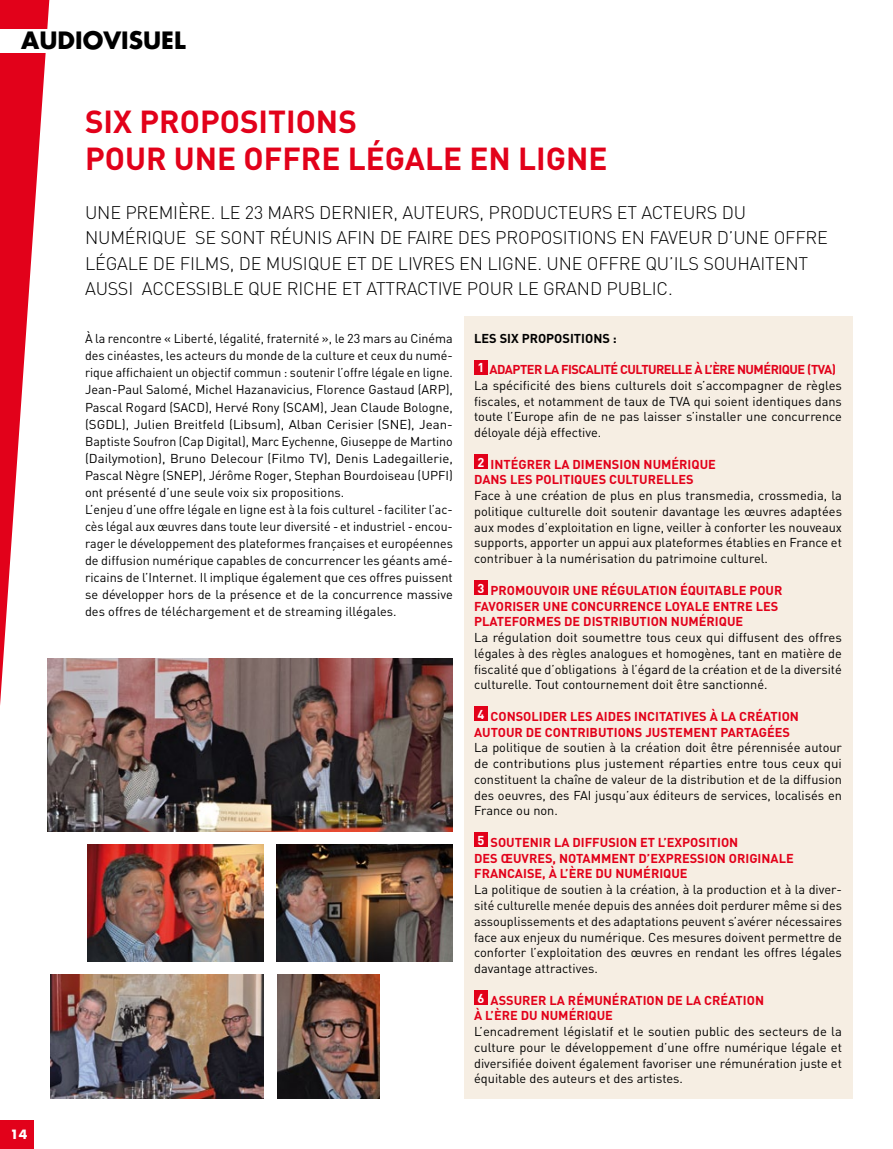
<style>
.page{position:relative;width:893px;height:1149px;background:#fff}
.page>*{position:absolute;margin:0;border:0;box-sizing:border-box;transform-origin:0 0}
.t1{font:700 31.5px/37.8px "DIN";color:#e2011a}
.t2{font:700 23.4px "Futura LT";color:#000}
.t3{font:300 18px "DIN";letter-spacing:-.01em;color:#000}
.t4{font:12.75px/15.8px "DIN";color:#000;text-align:justify}
.t5{font:700 12.75px/15.8px "DIN";color:#e2011a}
.t6{font:12.75px/17px "DIN";color:#000;text-align:justify;scale:1.04 1}
.t7{font:700 12.75px "DIN";color:#000}
.t8{font:700 12.6px "Futura LT";color:#fff}
.s1{font-weight:700;color:#fff}
.s2{font-weight:700;color:#e2011a}
.s3{color:#fff}
</style>
<div class="page">
<svg style="left:0;top:0;width:49px;height:705px"></svg>
<div style="left:0;top:30px;width:239px;height:23px;background:#fff"></div>
<div style="left:0;top:1119px;width:33px;height:29px;background:#e2011a"></div>
<div style="left:464px;top:316px;width:388px;height:782px;background:#f6eee3"></div>
<div style="left:474px;top:360px;width:14px;height:14px;background:#e2011a"></div>
<div style="left:474px;top:454px;width:14px;height:14px;background:#e2011a"></div>
<div style="left:474px;top:580px;width:14px;height:14px;background:#e2011a"></div>
<div style="left:474px;top:706px;width:14px;height:14px;background:#e2011a"></div>
<div style="left:474px;top:832px;width:14px;height:14px;background:#e2011a"></div>
<div style="left:474px;top:990px;width:14px;height:14px;background:#e2011a"></div>
<img style="left:277px;top:844px;width:176px;height:117px">
<img style="left:87px;top:844px;width:176px;height:117px">
<img style="left:50px;top:974px;width:213px;height:124px">
<img style="left:277px;top:974px;width:103px;height:124px">
<img style="left:47px;top:658px;width:406px;height:173px">
<h2 class="t2" style="left:21px;top:25px;width:166px">AUDIOVISUEL</h2>
<h1 class="t1" style="left:85px;top:101px;width:74px">SIX PROPOSITIONS<br>POUR</h1>
<h1 class="t1" style="left:174px;top:139px;width:21px">UNE</h1>
<h1 class="t1" style="left:244px;top:139px;width:20px">OFFRE</h1>
<h1 class="t1" style="left:348px;top:139px;width:20px">LÉGALE</h1>
<h1 class="t1" style="left:469px;top:139px;width:67px">EN LIGNE</h1>
<p class="t8" style="left:10px;top:1125px;width:19px">14</p>
<h3 class="t3" style="left:85px;top:201px;width:52px">UNE PREMI</h3>
<h3 class="t3" style="left:178px;top:201px;width:102px">ÈRE. LE 23 MARS</h3>
<h3 class="t3" style="left:319px;top:201px;width:12px">DERNIER</h3>
<h3 class="t3" style="left:394px;top:201px;width:21px">, AUTEURS</h3>
<h3 class="t3" style="left:480px;top:201px;width:56px">, PRODUCTEURS</h3>
<h3 class="t3" style="left:617px;top:201px;width:37px">ET ACTEURS</h3>
<h3 class="t3" style="left:722px;top:201px;width:12px">DU</h3>
<h3 class="t3" style="left:85px;top:227px;width:12px">NUMÉRI</h3>
<h3 class="t3" style="left:152px;top:227px;width:129px">QUE SE SONT RÉUNIS</h3>
<h3 class="t3" style="left:337px;top:227px;width:11px">AFIN</h3>
<h3 class="t3" style="left:380px;top:227px;width:37px">DE FAIRE</h3>
<h3 class="t3" style="left:458px;top:227px;width:12px">DES</h3>
<h3 class="t3" style="left:495px;top:227px;width:65px">PROPOSITI</h3>
<h3 class="t3" style="left:582px;top:227px;width:79px">ONSENFAVEUR</h3>
<h3 class="t3" style="left:717px;top:227px;width:29px">D’UNE</h3>
<h3 class="t3" style="left:774px;top:227px;width:23px">OFFRE</h3>
<h3 class="t3" style="left:85px;top:252px;width:12px">LÉGALE</h3>
<h3 class="t3" style="left:153px;top:252px;width:38px">DE FILMS</h3>
<h3 class="t3" style="left:230px;top:252px;width:47px">, DE MUSI</h3>
<h3 class="t3" style="left:308px;top:252px;width:101px">QUEETDELIVRES</h3>
<h3 class="t3" style="left:459px;top:252px;width:39px">EN LIGNE</h3>
<h3 class="t3" style="left:538px;top:252px;width:72px">. UNE OFFRE</h3>
<h3 class="t3" style="left:645px;top:252px;width:91px">QU’ILS SOUHAITENT</h3>
<h3 class="t3" style="left:85px;top:278px;width:11px">AUSSI</h3>
<h3 class="t3" style="left:142px;top:278px;width:12px">ACCESSIBLE</h3>
<h3 class="t3" style="left:248px;top:278px;width:50px">QUE RICHE</h3>
<h3 class="t3" style="left:342px;top:278px;width:36px">ET ATTRACTIVE</h3>
<h3 class="t3" style="left:467px;top:278px;width:89px">POUR LE GRAND</h3>
<h3 class="t3" style="left:606px;top:278px;width:11px">PUBLIC</h3>
<h3 class="t3" style="left:668px;top:278px;width:6px">.</h3>
<p class="t4" style="left:85px;top:330px;width:369px;line-height:17px;text-align:left">À la rencontre « Liberté, légalité, fraternité », le 23 mars au Cinéma des cinéastes, les acteurs du monde de la culture et ceux du numé&shy;rique affichaient un objectif commun : soutenir l’offre légale en ligne.<br>Jean-Paul Salomé, Michel Hazanavicius, Florence Gastaud (ARP), Pascal Rogard (SACD), Hervé Rony (SCAM), Jean Claude Bologne, (SGD</p>
<p class="t7" style="left:474px;top:329px;width:56px">LES SIX PROPOSITIONS</p>
<p class="t7" style="left:613px;top:329px;width:5px">:</p>
<p class="t4" style="left:474px;top:361px;width:369px;text-align:left"><span class="s1">1</span> <span class="s2">ADAPTER LA FISCALITÉ CULTURELLE À L’ÈRE NUMÉRIQUE (TVA)<br></span>La spécificité des biens culturels doit s’accompagner de règles fiscales, et notamment de taux de TVA qui soient identiques dans toute l’Europe afin de ne pas laisser s’installer une concurrence déloyale déjà effective.</p>
<p class="t5" style="left:474px;top:455px;width:243px"><span class="s3">2</span> INTÉGRER LA DIMENSION NUMÉRIQUE<br>DANS LES POLITIQUES CULTURELLES</p>
<p class="t4" style="left:474px;top:487px;width:369px">Face à une création de plus en plus transmedia, crossmedia, la politique culturelle doit soutenir davantage les œuvres adaptées aux modes d’exploitation en ligne, veiller à conforter les nouveaux supports, apporter un appui aux plateformes établies en France et contribuer à la numérisation du patrimoine culturel.</p>
<p class="t5" style="left:474px;top:581px;width:310px"><span class="s3">3</span> PROMOUVOIR UNE RÉGULATION ÉQUITABLE POUR<br>FAVORISER UNE CONCURRENCE LOYALE ENTRE LES<br>PLATEFORMES DE DISTRIBUTION NUMÉRIQUE</p>
<p class="t4" style="left:474px;top:629px;width:369px">La régulation doit soumettre tous ceux qui diffusent des offres légales à des règles analogues et homogènes, tant en matière de fiscalité que d’obligations à l’égard de la création et de la diversité culturelle. Tout contournement doit être sanctionné.</p>
<p class="t5" style="left:474px;top:707px;width:326px"><span class="s3">4</span> CONSOLIDER LES AIDES INCITATIVES À LA CRÉATION<br>AUTOUR DE CONTRIBUTIONS JUSTEMENT PARTAGÉES</p>
<p class="t4" style="left:474px;top:739px;width:369px">La politique de soutien à la création doit être pérennisée autour de contributions plus justement réparties entre tous ceux qui constituent la chaîne de valeur de la distribution et de la diffusion des oeuvres, des FAI jusqu’aux éditeurs de services, localisés en France ou non.</p>
<p class="t5" style="left:474px;top:833px;width:321px"><span class="s3">5</span> SOUTENIR LA DIFFUSION ET L’EXPOSITION<br>DES ŒUVRES, NOTAMMENT D’EXPRESSION ORIGINALE<br>FRANCAISE, À L’ÈRE DU NUMÉRIQUE</p>
<p class="t4" style="left:474px;top:881px;width:369px">La politique de soutien à la création, à la production et à la diver&shy;sité culturelle menée depuis des années doit perdurer même si des assouplissements et des adaptations peuvent s’avérer nécessaires face aux enjeux du numérique. Ces mesures doivent permettre de conforter l’exploitation des œuvres en rendant les offres légales davantage attractives.</p>
<p class="t5" style="left:474px;top:991px;width:291px"><span class="s3">6</span> ASSURER LA RÉMUNÉRATION DE LA CRÉATION<br>À L’ÈRE DU NUMÉRIQUE</p>
<p class="t4" style="left:474px;top:1023px;width:369px">L’encadrement législatif et le soutien public des secteurs de la culture pour le développement d’une offre numérique légale et diversifiée doivent également favoriser une rémunération juste et équitable des auteurs et des artistes.</p>
<p class="t6" style="left:85px;top:415px;width:355px;text-indent:322px">), Jean-Baptiste Soufron (Cap Digital), Marc Eychenne, Giuseppe de Martino (Dailymotion), Bruno Delecour (Filmo TV), Denis Ladegaillerie, Pascal N ègre (SNE</p>
<p class="t6" style="left:114px;top:415px;width:267px">L), Julien Breitfeld (Libsum), Alban Cerisier (SNE</p>
<p class="t4" style="left:85px;top:466px;width:369px;line-height:17px;text-align:left;text-indent:106px">P), Jérôme Roger, Stephan Bourdoiseau (U PFI) ont présenté d’une seule voix six propositions.<br>L’enjeu d’une offre légale en ligne est à la fois culturel ‑ faciliter l’ac&shy;cès légal aux œuvres dans toute leur diversité -et industriel -encou&shy;rager le développement des plateformes françaises et européennes de diffusion numérique capables de concurrencer les géants amé&shy;ricains de l’I nternet. I l implique également que ces offres puissent se développer hors de la présence et de la concurrence massive des offres de téléchargement et de streaming illégales.</p>
</div>
